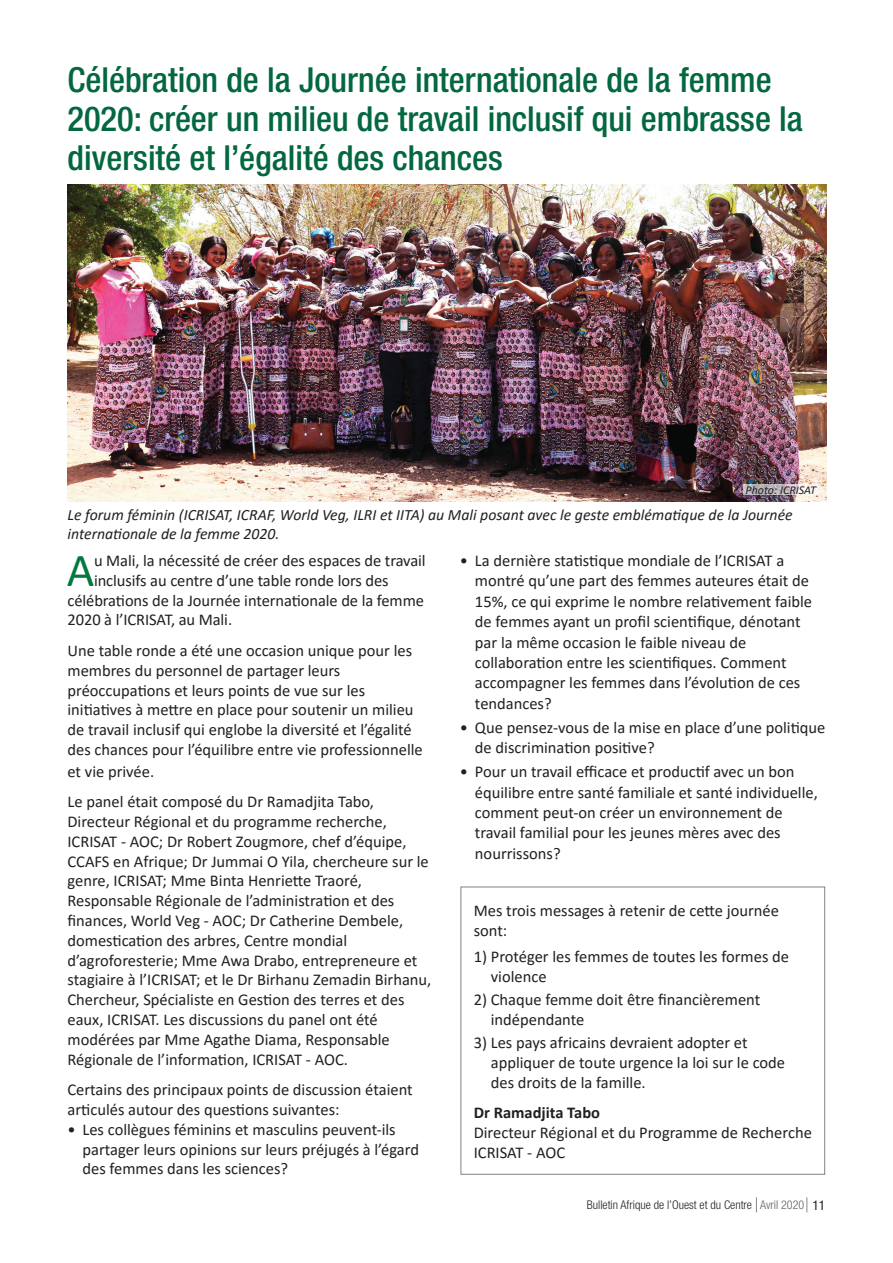
<style>
.page{position:relative;width:893px;height:1263px;background:#fff}
.page>*{position:absolute;margin:0;border:0;box-sizing:border-box;transform-origin:0 0}
.t1{font:47.7px "Calibri";color:#00783e}
.t2{font:500 condensed 34.5px/39px "Helvetica Neue LT Std";color:#03673f}
.t3{font:16.5px/19.8px "Calibri";color:#231f20}
.t4{font:700 16.5px "Calibri";color:#231f20}
.t5{font:italic 15.75px/18.9px "Calibri";color:#231f20}
.t6{font:300 condensed 12px "Helvetica Neue LT Std";color:#231f20}
.t7{font:italic 12px "Calibri";color:#231f20}
.s1{color:#5f5f62}
.s2{font-weight:400;font-size:13.5px}
</style>
<div class="page">
<svg style="left:756px;top:1197px;width:1px;height:15px"></svg>
<svg style="left:806px;top:1197px;width:1px;height:15px"></svg>
<img style="left:68px;top:184px;width:758px;height:317px">
<div style="left:460px;top:887px;width:365px;height:288px;border:1px solid #808285"></div>
<svg style="left:743px;top:484px;width:74px;height:10px"></svg>
<h2 class="t2" style="left:68px;top:60px;width:737px">Célébration de la Journée internationale de la femme<br>2020: créer un milieu de travail inclusif qui embrasse la diversité et l’égalité des chances</h2>
<p class="t7" style="left:746px;top:481px;width:72px">Photo: ICRISAT</p>
<p class="t5" style="left:68px;top:504px;width:727px">Le forum féminin (ICRISAT, ICRAF, World Veg, ILRI et IITA) au Mali posant avec le geste emblématique de la Journée internationale de la femme 2020.</p>
<h1 class="t1" style="left:67px;top:537px;width:29px">A</h1>
<p class="t3" style="left:94px;top:550px;width:333px">u Mali, la nécessité de créer des espaces de travail</p>
<p class="t3" style="left:94px;top:570px;width:296px">inclusifs au centre d’une table ronde lors des</p>
<p class="t3" style="left:67px;top:590px;width:358px">célébrations de la Journée internationale de la femme</p>
<p class="t3" style="left:67px;top:609px;width:166px">2020 à l’ICRISAT, au Mali.</p>
<p class="t3" style="left:67px;top:640px;width:357px">Une table ronde a été une occasion unique pour les membres du personnel de partager leurs préoccupations et leurs points de vue sur les initiatives à mettre en place pour soutenir un milieu de travail inclusif qui englobe la diversité et l’égalité des chances pour l’équilibre entre vie professionnelle</p>
<p class="t3" style="left:67px;top:755px;width:308px;line-height:30.6px">et vie privée.<br>Le panel était composé du Dr Ramadjita Tabo,</p>
<p class="t3" style="left:67px;top:811px;width:365px">Directeur Régional et du programme recherche, ICRISAT - AOC; Dr Robert Zougmore, chef d’équipe, CCAFS en Afrique; Dr Jummai O Yila, chercheure sur le genre, ICRISAT; Mme Binta Henriette Traoré, Responsable Régionale de l’administration et des finances, World Veg - AOC; Dr Catherine Dembele, domestication des arbres, Centre mondial d’agroforesterie; Mme Awa Drabo, entrepreneure et stagiaire à l’ICRISAT; et le Dr Birhanu Zemadin Birhanu, Chercheur, Spécialiste en Gestion des terres et des eaux, ICRISAT. Les discussions du panel ont été modérées par Mme Agathe Diama, Responsable Régionale de l’information, ICRISAT - AOC.</p>
<p class="t3" style="left:67px;top:1079px;width:347px">Certains des principaux points de discussion étaient articulés autour des questions suivantes:</p>
<p class="t3" style="left:82px;top:1119px;width:338px;text-indent:-15px">• Les collègues féminins et masculins peuvent-ils partager leurs opinions sur leurs préjugés à l’égard des femmes dans les sciences?</p>
<p class="t3" style="left:475px;top:550px;width:339px;line-height:20.4px;text-indent:-15px">• La dernière statistique mondiale de l’ICRISAT a montré qu’une part des femmes auteures était de 15%, ce qui exprime le nombre relativement faible de femmes ayant un profil scientifique, dénotant par la même occasion le faible niveau de collaboration entre les scientifiques. Comment accompagner les femmes dans l’évolution de ces tendances?</p>
<p class="t3" style="left:475px;top:717px;width:352px;line-height:20.4px;text-indent:-15px">• Que pensez-vous de la mise en place d’une politique de discrimination positive?</p>
<p class="t3" style="left:475px;top:761px;width:344px;line-height:20.4px;text-indent:-15px">• Pour un travail efficace et productif avec un bon équilibre entre santé familiale et santé individuelle, comment peut-on créer un environnement de travail familial pour les jeunes mères avec des nourrissons?</p>
<p class="t3" style="left:474px;top:901px;width:307px">Mes trois messages à retenir de cette journée sont:</p>
<p class="t3" style="left:491px;top:946px;width:300px;text-indent:-17px">1) Protéger les femmes de toutes les formes de violence</p>
<p class="t3" style="left:491px;top:989px;width:271px;text-indent:-17px">2) Chaque femme doit être financièrement indépendante</p>
<p class="t3" style="left:491px;top:1033px;width:296px;text-indent:-17px">3) Les pays africains devraient adopter et appliquer de toute urgence la loi sur le code des droits de la famille.</p>
<p class="t4" style="left:474px;top:1101px;width:128px">Dr Ramadjita Tabo</p>
<p class="t3" style="left:474px;top:1122px;width:340px">Directeur Régional et du Programme de Recherche<br>ICRISAT - AOC</p>
<p class="t6" style="left:587px;top:1198px;width:240px">Bulletin Afrique de l’Ouest et du Centre <span class="s1">Avril 2020</span> <span class="s2">11</span></p>
</div>
